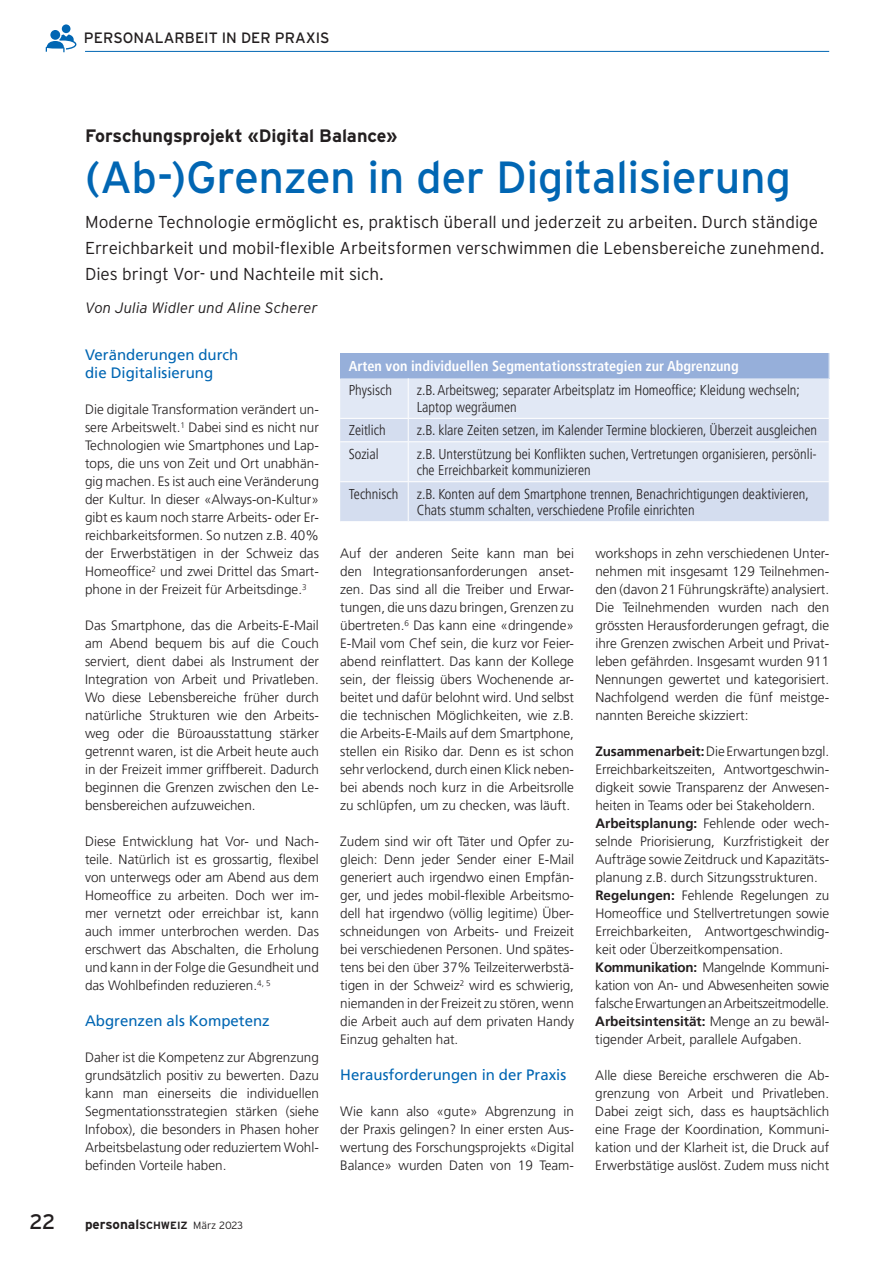
<style>
.page{position:relative;width:893px;height:1263px;background:#fff}
.page>*{position:absolute;margin:0;border:0;box-sizing:border-box;transform-origin:0 0}
.t1{font:45px "Interstate";letter-spacing:-.01em;color:#0166b3}
.t2{font:21px "Interstate";color:#231f20}
.t3{font:700 18px "Interstate";letter-spacing:-.005em;color:#231f20}
.t4{font:300 17.25px/26.2px "Interstate";letter-spacing:-.005em;color:#231f20}
.t5{font:15px/18px "Frutiger LT Pro";color:#0166b3}
.t6{font:italic 300 15px "Interstate";letter-spacing:.005em;color:#231f20}
.t7{font:15px "Interstate";color:#231f20}
.t8{font:300 condensed 14.25px/16.5px "Frutiger LT Pro";color:#231f20}
.t9{font:700 condensed 14.25px "Frutiger LT Pro";color:#fff}
.t10{font:300 13.5px/18px "Frutiger LT Pro";color:#231f20;text-align:justify}
.t11{font:700 13.5px "Interstate";color:#231f20}
.s1{font-size:10.5px}
.s2{font-weight:300;font-size:10.5px}
.s3{font-weight:700}
</style>
<div class="page">
<div style="left:62px;top:24px;width:8px;height:9px;background:#0166b3;border-radius:50%"></div>
<svg style="left:50px;top:30px;width:10px;height:10px"></svg>
<svg style="left:46px;top:34px;width:30px;height:18px"></svg>
<hr style="left:85px;top:51px;width:744px;height:1px;background:#0166b3">
<div style="left:340px;top:353px;width:489px;height:25px;background:#96afda"></div>
<div style="left:340px;top:378px;width:489px;height:40px;background:#e1e8f5"></div>
<svg style="left:340px;top:419px;width:489px;height:102px;background:#d9e1f1"></svg>
<svg style="left:829px;top:353px;width:1px;height:25px"></svg>
<hr style="left:408px;top:378px;width:1px;height:40px;background:#fff">
<svg style="left:408px;top:419px;width:1px;height:22px"></svg>
<hr style="left:340px;top:441px;width:68px;height:1px;background:#fff">
<hr style="left:408px;top:441px;width:422px;height:1px;background:#fff">
<hr style="left:408px;top:442px;width:1px;height:39px;background:#fff">
<hr style="left:340px;top:481px;width:68px;height:1px;background:#fff">
<hr style="left:408px;top:481px;width:422px;height:1px;background:#fff">
<hr style="left:408px;top:482px;width:1px;height:39px;background:#fff">
<p class="t7" style="left:84px;top:28px;width:247px">PERSONALARBEIT IN DER PRAXIS</p>
<h3 class="t3" style="left:85px;top:125px;width:314px">Forschungsprojekt «Digital Balance»</h3>
<h1 class="t1" style="left:85px;top:150px;width:708px">(Ab-)Grenzen in der Digitalisierung</h1>
<p class="t4" style="left:85px;top:208px;width:741px">Moderne Technologie ermöglicht es, praktisch überall und jederzeit zu arbeiten. Durch ständige<br>Erreichbarkeit und mobil-flexible Arbeitsformen verschwimmen die Lebensbereiche zunehmend.<br>Dies bringt Vor- und Nachteile mit sich.</p>
<p class="t6" style="left:85px;top:299px;width:234px">Von Julia Widler und Aline Scherer</p>
<p class="t5" style="left:85px;top:346px;width:155px">Veränderungen durch die Digitalisierung</p>
<p class="t10" style="left:85px;top:400px;width:235px">Die digitale Transformation verändert un&shy;sere Arbeitswelt.<sup>1</sup> Dabei sind es nicht nur Technologien wie Smartphones und Lap&shy;tops, die uns von Zeit und Ort unabhän&shy;gig machen. Es ist auch eine Veränderung der Kultur. In dieser «Always-on-Kultur» gibt es kaum noch starre Arbeits- oder Er&shy;reichbarkeitsformen. So nutzen z.B. 40% der Erwerbstätigen in der Schweiz das Homeoffice<sup>2</sup> und zwei Drittel das Smart&shy;phone in der Freizeit für Arbeitsdinge.<sup>3</sup></p>
<p class="t10" style="left:85px;top:616px;width:235px">Das Smartphone, das die Arbeits-E-Mail am Abend bequem bis auf die Couch serviert, dient dabei als Instrument der Integration von Arbeit und Privatleben.<br>Wo diese Lebensbereiche früher durch natürliche Strukturen wie den Arbeits&shy;weg oder die Büroausstattung stärker getrennt waren, ist die Arbeit heute auch in der Freizeit immer griffbereit. Dadurch beginnen die Grenzen zwischen den Le&shy;bensbereichen aufzuweichen.</p>
<p class="t10" style="left:85px;top:832px;width:235px">Diese Entwicklung hat Vor- und Nach&shy;teile. Natürlich ist es grossartig, flexibel von unterwegs oder am Abend aus dem Homeoffice zu arbeiten. Doch wer im&shy;mer vernetzt oder erreichbar ist, kann auch immer unterbrochen werden. Das erschwert das Abschalten, die Erholung und kann in der Folge die Gesundheit und das Wohlbefinden reduzieren.<sup>4,</sup> <sup>5</sup></p>
<p class="t5" style="left:85px;top:1012px;width:186px">Abgrenzen als Kompetenz</p>
<p class="t10" style="left:85px;top:1048px;width:235px">Daher ist die Kompetenz zur Abgrenzung grundsätzlich positiv zu bewerten. Dazu kann man einerseits die individuellen Segmentationsstrategien stärken (siehe Infobox), die besonders in Phasen hoher Arbeitsbelastung oder reduziertem Wohl&shy;befinden Vorteile haben.</p>
<h2 class="t2" style="left:29px;top:1209px;width:28px">22</h2>
<p class="t11" style="left:85px;top:1216px;width:160px">personal<span class="s1">SCHWEIZ</span> <span class="s2">März 2023</span></p>
<p class="t9" style="left:349px;top:358px;width:391px">Arten von individuellen Segmentationsstrategien zur Abgrenzung</p>
<p class="t8" style="left:349px;top:382px;width:45px">Physisch</p>
<p class="t8" style="left:417px;top:382px;width:385px">z.B. Arbeitsweg; separater Arbeitsplatz im Homeoffice; Kleidung wechseln;<br>Laptop wegräumen</p>
<p class="t8" style="left:349px;top:422px;width:38px">Zeitlich</p>
<p class="t8" style="left:417px;top:422px;width:402px">z.B. klare Zeiten setzen, im Kalender Termine blockieren, Überzeit ausgleichen</p>
<p class="t8" style="left:349px;top:446px;width:32px">Sozial</p>
<p class="t8" style="left:417px;top:446px;width:402px">z.B. Unterstützung bei Konflikten suchen, Vertretungen organisieren, persönli&shy;che Erreichbarkeit kommunizieren</p>
<p class="t8" style="left:349px;top:486px;width:51px">Technisch</p>
<p class="t8" style="left:417px;top:486px;width:394px">z.B. Konten auf dem Smartphone trennen, Benachrichtigungen deaktivieren,<br>Chats stumm schalten, verschiedene Profile einrichten</p>
<p class="t10" style="left:340px;top:544px;width:235px">Auf der anderen Seite kann man bei den Integrationsanforderungen anset&shy;zen. Das sind all die Treiber und Erwar&shy;tungen, die uns dazu bringen, Grenzen zu übertreten.<sup>6</sup> Das kann eine «dringende» E-Mail vom Chef sein, die kurz vor Feier&shy;abend reinflattert. Das kann der Kollege sein, der fleissig übers Wochenende ar&shy;beitet und dafür belohnt wird. Und selbst die technischen Möglichkeiten, wie z.B. die Arbeits-E-Mails auf dem Smartphone, stellen ein Risiko dar. Denn es ist schon sehr verlockend, durch einen Klick neben&shy;bei abends noch kurz in die Arbeitsrolle zu schlüpfen, um zu checken, was läuft.</p>
<p class="t10" style="left:340px;top:832px;width:235px">Zudem sind wir oft Täter und Opfer zu&shy;gleich: Denn jeder Sender einer E-Mail generiert auch irgendwo einen Empfän&shy;ger, und jedes mobil-flexible Arbeitsmo&shy;dell hat irgendwo (völlig legitime) Über&shy;schneidungen von Arbeits- und Freizeit bei verschiedenen Personen. Und spätes&shy;tens bei den über 37% Teilzeiterwerbstä&shy;tigen in der Schweiz<sup>2</sup> wird es schwierig, niemanden in der Freizeit zu stören, wenn die Arbeit auch auf dem privaten Handy Einzug gehalten hat.</p>
<p class="t5" style="left:340px;top:1066px;width:228px">Herausforderungen in der Praxis</p>
<p class="t10" style="left:340px;top:1102px;width:235px">Wie kann also «gute» Abgrenzung in der Praxis gelingen? In einer ersten Aus&shy;wertung des Forschungsprojekts «Digital Balance» wurden Daten von 19 Team-</p>
<p class="t10" style="left:595px;top:544px;width:235px">workshops in zehn verschiedenen Unter&shy;nehmen mit insgesamt 129 Teilnehmen&shy;den (davon 21 Führungskräfte) analysiert.<br>Die Teilnehmenden wurden nach den grössten Herausforderungen gefragt, die ihre Grenzen zwischen Arbeit und Privat&shy;leben gefährden. Insgesamt wurden 911<br>Nennungen gewertet und kategorisiert.<br>Nachfolgend werden die fünf meistge&shy;nannten Bereiche skizziert:</p>
<p class="t10" style="left:595px;top:742px;width:235px;text-align:left"><span class="s3">Zusammenarbeit:</span> Die Erwartungen bzgl.<br>Erreichbarkeitszeiten, Antwortgeschwin&shy;digkeit sowie Transparenz der Anwesen&shy;heiten in Teams oder bei Stakeholdern.<br><span class="s3">Arbeitsplanung:</span> Fehlende oder wech&shy;selnde Priorisierung, Kurzfristigkeit der Aufträge sowie Zeitdruck und Kapazitäts&shy;planung z.B. durch Sitzungsstrukturen.<br><span class="s3">Regelungen:</span> Fehlende Regelungen zu Homeoffice und Stellvertretungen sowie Erreichbarkeiten, Antwortgeschwindig&shy;keit oder Überzeitkompensation.<br><span class="s3">Kommunikation:</span> Mangelnde Kommuni&shy;kation von An- und Abwesenheiten sowie falsche Erwartungen an Arbeitszeitmodelle.<br><span class="s3">Arbeitsintensität:</span> Menge an zu bewäl&shy;tigender Arbeit, parallele Aufgaben.</p>
<p class="t10" style="left:595px;top:1066px;width:235px">Alle diese Bereiche erschweren die Ab&shy;grenzung von Arbeit und Privatleben.<br>Dabei zeigt sich, dass es hauptsächlich eine Frage der Koordination, Kommuni&shy;kation und der Klarheit ist, die Druck auf Erwerbstätige auslöst. Zudem muss nicht</p>
</div>
